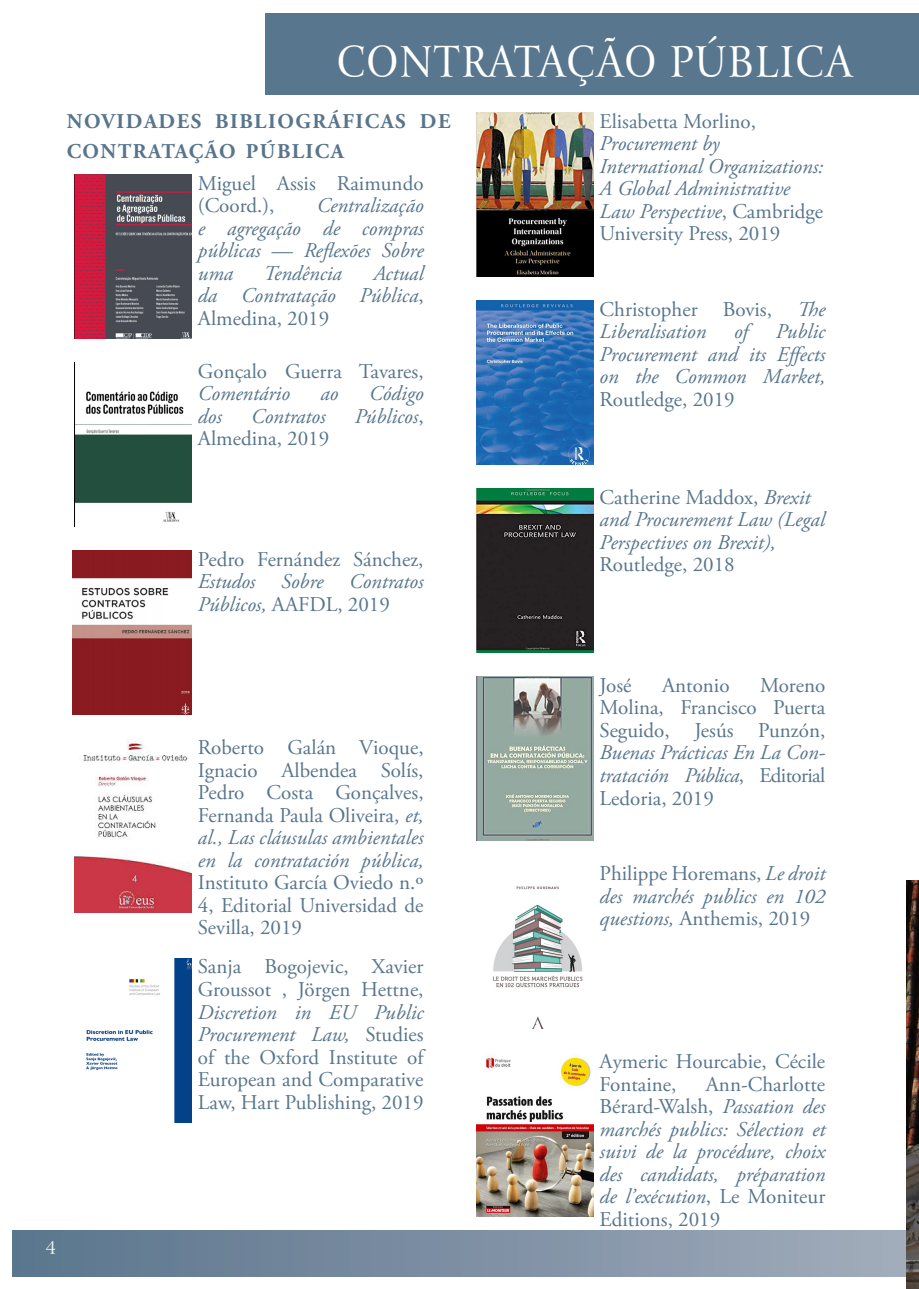
<style>
.page{position:relative;width:919px;height:1289px;background:#fff}
.page>*{position:absolute;margin:0;border:0;box-sizing:border-box;transform-origin:0 0}
.Head_1{font:42.3px "Arrus BT";letter-spacing:.04em;color:#fff;scale:.88 1}
.Nornal{font:21px/22.5px "Adobe Garamond Pro";color:#58768d}
.Nornal-2{font:italic 21px/22.5px "Adobe Garamond Pro";color:#58768d;text-align:justify}
.Nornal-3{font:700 21px/30px "Adobe Garamond Pro";letter-spacing:.07em;color:#58758c}
.t1{font:18px "Arrus BT";color:#f3f7f6}
.s1{font-style:normal}
.s2{font-style:italic}
</style>
<div class="page">
<div style="left:13px;top:1230px;width:905px;height:46px;background:linear-gradient(to right,#5a758d,#a3acbb)"></div>
<div style="left:265px;top:13px;width:653px;height:82px;background:#58768d"></div>
<img style="left:75px;top:174px;width:117px;height:164px">
<img style="left:75px;top:391px;width:117px;height:131px">
<img style="left:73px;top:550px;width:119px;height:164px">
<img style="left:75px;top:740px;width:117px;height:172px">
<img style="left:86px;top:958px;width:106px;height:164px">
<img style="left:476px;top:112px;width:117px;height:164px">
<img style="left:476px;top:300px;width:117px;height:164px">
<img style="left:476px;top:488px;width:117px;height:164px">
<img style="left:476px;top:676px;width:117px;height:164px">
<img style="left:493px;top:886px;width:90px;height:142px">
<img style="left:476px;top:1054px;width:117px;height:162px">
<img style="left:906px;top:880px;width:12px;height:408px">
<p class="Head_1" style="left:337px;top:36px;width:586px">CONTRATAÇÃO PÚBLICA</p>
<p class="Nornal-3" style="left:67px;top:107px;width:385px">NOVIDADES BIBLIOGRÁFICAS DE<br>CONTRATAÇÃO PÚBLICA</p>
<p class="Nornal" style="left:198px;top:172px;width:227px">Miguel Assis Raimundo (Coord.),</p>
<p class="Nornal-2" style="left:599px;top:110px;width:225px;text-align:left"><span class="s1">Elisabetta Morlino,<br></span>Procurement by<br>International Organizations:<br>A Global Administrative<br>Law Perspective<span class="s1">, Cambridge<br>University Press, 2019</span></p>
<p class="Nornal-2" style="left:198px;top:195px;width:227px;text-indent:119px">Centralização e agregação de compras públicas — Reflexões Sobre uma</p>
<p class="Nornal-2" style="left:263px;top:262px;width:80px">Tendência</p>
<p class="Nornal-2" style="left:198px;top:262px;width:227px;text-indent:175px">Actual da Contratação Pública<span class="s1">, Almedina, 2019</span></p>
<p class="Nornal" style="left:198px;top:360px;width:227px">Gonçalo Guerra Tavares,<br><span class="s2">Comentário</span></p>
<p class="Nornal" style="left:599px;top:298px;width:227px">Christopher Bovis, <span class="s2">The<br>Liberalisation</span></p>
<p class="Nornal-2" style="left:599px;top:321px;width:227px;text-indent:176px">Public Procurement and its Effects on the Common Market, <span class="s1">Routledge, 2019</span></p>
<p class="Nornal-2" style="left:734px;top:321px;width:16px">of</p>
<p class="Nornal-2" style="left:320px;top:383px;width:19px">ao</p>
<p class="Nornal-2" style="left:369px;top:383px;width:56px">Código</p>
<p class="Nornal-2" style="left:198px;top:405px;width:25px">dos</p>
<p class="Nornal-2" style="left:251px;top:405px;width:76px">Contratos</p>
<p class="Nornal-2" style="left:355px;top:405px;width:70px">Públicos<span class="s1">,</span></p>
<p class="Nornal" style="left:198px;top:428px;width:133px">Almedina, 2019</p>
<p class="Nornal" style="left:198px;top:549px;width:227px;text-align:justify">Pedro Fernández Sánchez, <span class="s2">Estudos Sobre Contratos Públicos,</span> AAFDL, 2019</p>
<p class="Nornal-2" style="left:599px;top:486px;width:227px;text-align:left"><span class="s1">Catherine Maddox,</span> Brexit and Procurement Law (Legal<br>Perspectives on Brexit),<br><span class="s1">Routledge, 2018</span></p>
<p class="t1" style="left:46px;top:1236px;width:12px">4</p>
<p class="Nornal" style="left:198px;top:737px;width:227px;text-align:justify">Roberto Galán Vioque, Ignacio Albendea Solís, Pedro Costa Gonçalves, Fernanda Paula Oliveira, <span class="s2">et, al., Las cláusulas ambientales en la contratación pública, </span>Instituto García Oviedo n.º 4, Editorial Universidad de Sevilla, 2019</p>
<p class="Nornal" style="left:198px;top:956px;width:229px;text-align:justify">Sanja Bogojevic, Xavier Groussot , Jörgen Hettne, <span class="s2">Discretion in EU Public Procurement Law,</span> Studies of the Oxford Institute of European and Comparative Law, Hart Publishing, 2019</p>
<p class="Nornal" style="left:599px;top:674px;width:33px">José</p>
<p class="Nornal" style="left:662px;top:674px;width:69px">Antonio</p>
<p class="Nornal" style="left:599px;top:674px;width:227px;text-align:justify;text-indent:160px">Moreno Molina, Francisco Puerta Seguido, Jesús Punzón, <span class="s2">Buenas Prácticas En La Con&shy;tratación Pública</span>, Editorial Ledoria, 2019</p>
<p class="Nornal-2" style="left:599px;top:862px;width:227px"><span class="s1">Philippe Horemans,</span> Le droit des marchés publics en 102 questions, <span class="s1">Anthemis, 2019</span></p>
<p class="Nornal" style="left:599px;top:1050px;width:227px">Aymeric Hourcabie, Cécile<br>Fontaine,</p>
<p class="Nornal-2" style="left:599px;top:1073px;width:227px;text-indent:106px"><span class="s1">Ann-Charlotte Bérard-Walsh,</span> Passation des marchés publics: Sélection et suivi de la procédure, choix des candidats, préparation de l’exécution<span class="s1">, Le Moniteur Editions, 2019</span></p>
</div>
